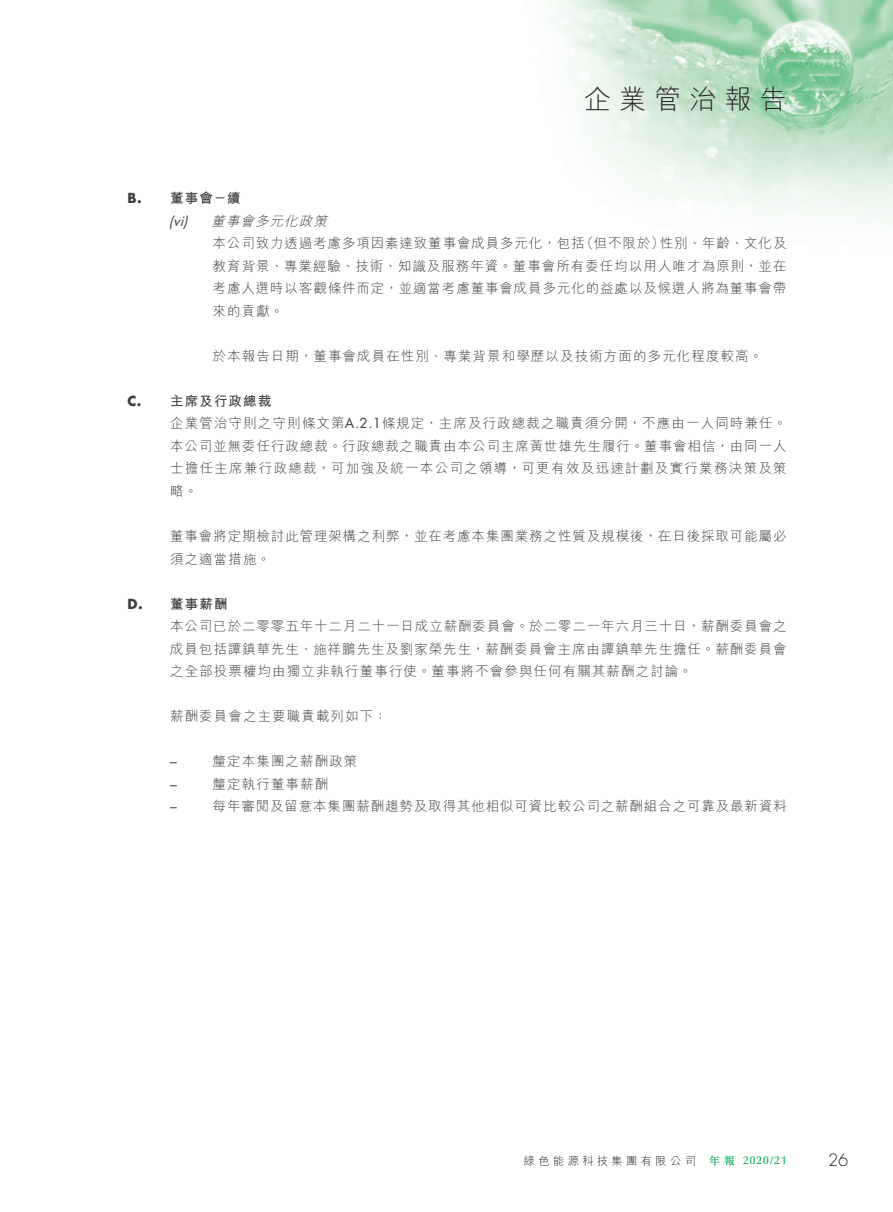
<style>
.page{position:relative;width:893px;height:1212px;background:#fff}
.page>*{position:absolute;margin:0;border:0;box-sizing:border-box;transform-origin:0 0}
.t1{font:300 27px "M Hei HK";letter-spacing:.3em;color:#231f20}
.t2{font:300 16.5px "Futura Std";color:#231f20}
.t3{font:300 13.5px/22.5px "M Hei HK";letter-spacing:.075em;color:#3e3e3f}
.t4{font:700 13.5px "M Hei HK";letter-spacing:.085em;color:#3e3e3f}
.t5{font:italic 300 13.5px "M Hei HK";color:#3e3e3f}
.t6{font:700 13.5px "Futura Std";color:#3e3e3f}
.t7{font:italic 13.5px "Futura Std";color:#3e3e3f}
.t8{font:13.5px "Futura Std";color:#3e3e3f}
.t9{font:300 11.25px "M Hei HK";letter-spacing:.3em;color:#231f20}
.t10{font:500 11.25px "Optima LT Std";letter-spacing:.1em;color:#00ab53}
.t11{font:500 11.25px "M Sung HK";color:#00ab53}
.s1{font-family:"Futura Std";font-weight:400}
</style>
<div class="page">
<img style="left:557px;top:0;width:336px;height:218px">
<h1 class="t1" style="left:584px;top:80px;width:204px">企業管治報告</h1>
<p class="t6" style="left:128px;top:189px;width:16px">B.</p>
<p class="t6" style="left:128px;top:392px;width:15px">C.</p>
<p class="t6" style="left:128px;top:594px;width:17px">D.</p>
<p class="t4" style="left:170px;top:189px;width:72px">董事會－續</p>
<p class="t7" style="left:169px;top:212px;width:10px">(</p>
<p class="t7" style="left:184px;top:212px;width:10px">)</p>
<p class="t7" style="left:173px;top:212px;width:16px">vi</p>
<p class="t5" style="left:211px;top:211px;width:122px">董事會多元化政策</p>
<p class="t3" style="left:580px;top:232px;width:86px">（但不限於）</p>
<p class="t3" style="left:213px;top:232px;width:575px">本公司致力透過考慮多項因素達致董事會成員多元化，包括<br>教育背景、專業經驗、技術、知識及服務年資。董事會所有委任均以用人唯才為原則，並在考慮人選時以客觀條件而定，並適當考慮董事會成員多元化的益處以及候選人將為董事會帶來的貢獻。</p>
<p class="t3" style="left:213px;top:344px;width:552px">於本報告日期，董事會成員在性別、專業背景和學歷以及技術方面的多元化程度較高。</p>
<p class="t4" style="left:170px;top:391px;width:103px">主席及行政總裁</p>
<p class="t3" style="left:660px;top:232px;width:128px">性別、年齡、文化及</p>
<p class="t3" style="left:170px;top:412px;width:618px;text-align:justify">企業管治守則之守則條文第<span class="s1">A.2.1</span>條規定，主席及行政總裁之職責須分開，不應由一人同時兼任。本公司並無委任行政總裁。行政總裁之職責由本公司主席黃世雄先生履行。董事會相信，由同一人士擔任主席兼行政總裁，可加強及統一本公司之領導，可更有效及迅速計劃及實行業務決策及策略。</p>
<p class="t3" style="left:170px;top:524px;width:618px">董事會將定期檢討此管理架構之利弊，並在考慮本集團業務之性質及規模後，在日後採取可能屬必須之適當措施。</p>
<p class="t4" style="left:170px;top:594px;width:59px">董事薪酬</p>
<p class="t3" style="left:170px;top:614px;width:618px;text-align:justify">本公司已於二零零五年十二月二十一日成立薪酬委員會。於二零二一年六月三十日，薪酬委員會之成員包括譚鎮華先生、施祥鵬先生及劉家榮先生，薪酬委員會主席由譚鎮華先生擔任。薪酬委員會之全部投票權均由獨立非執行董事行使。董事將不會參與任何有關其薪酬之討論。</p>
<p class="t3" style="left:170px;top:704px;width:219px">薪酬委員會之主要職責載列如下：</p>
<p class="t3" style="left:213px;top:749px;width:146px">釐定本集團之薪酬政策</p>
<p class="t8" style="left:170px;top:752px;width:8px">–</p>
<p class="t8" style="left:170px;top:775px;width:8px">–</p>
<p class="t8" style="left:170px;top:797px;width:8px">–</p>
<p class="t3" style="left:213px;top:772px;width:117px">釐定執行董事薪酬</p>
<p class="t3" style="left:213px;top:794px;width:576px">每年審閱及留意本集團薪酬趨勢及取得其他相似可資比較公司之薪酬組合之可靠及最新資料</p>
<p class="t9" style="left:524px;top:1153px;width:174px">綠色能源科技集團有限公司</p>
<p class="t11" style="left:709px;top:1153px;width:27px">年報</p>
<p class="t10" style="left:743px;top:1154px;width:45px">2020/21</p>
<p class="t2" style="left:828px;top:1150px;width:22px">26</p>
</div>
